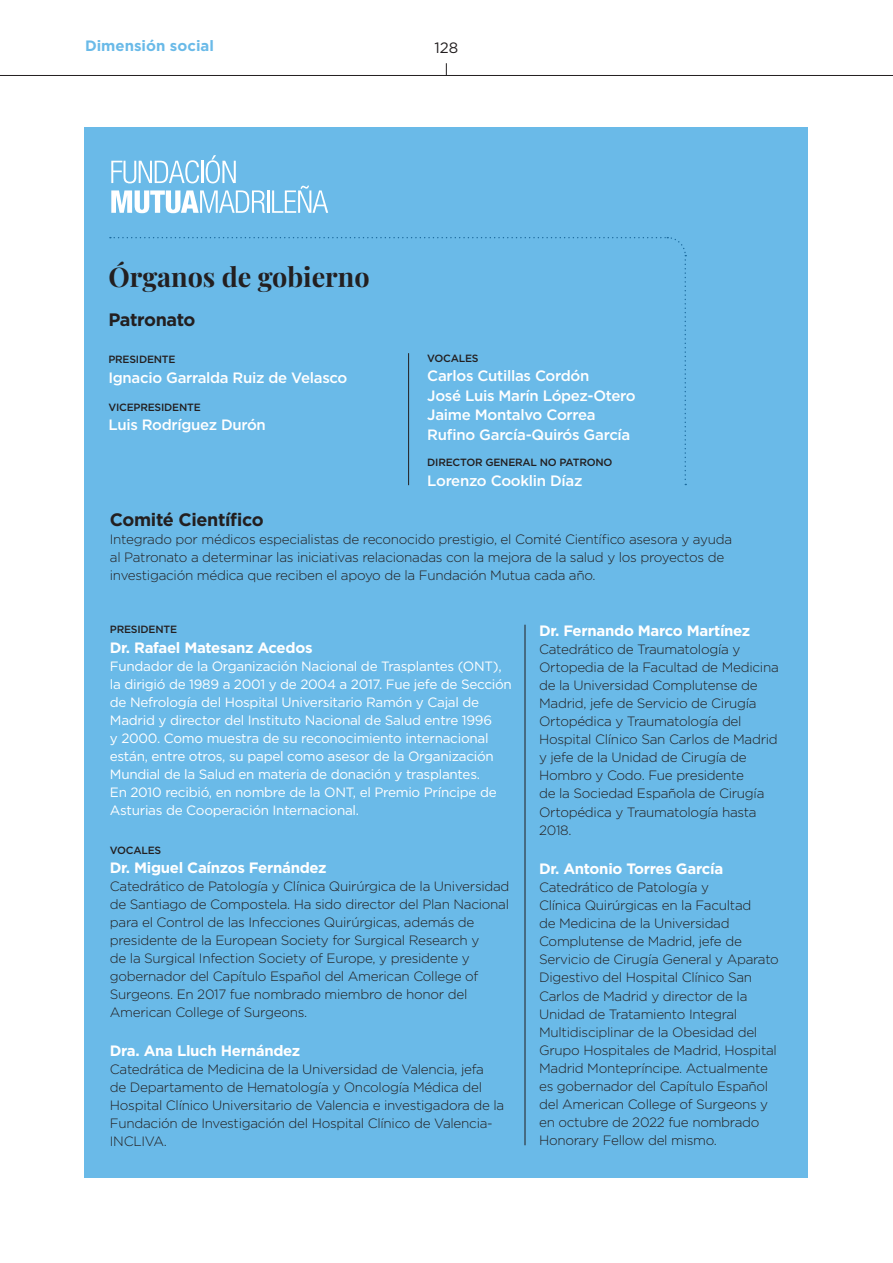
<style>
.page{position:relative;width:893px;height:1263px;background:#fff}
.page>*{position:absolute;margin:0;border:0;box-sizing:border-box;transform-origin:0 0}
.t1{font:700 27px "Playfair Display";color:#231f20}
.t2{font:700 18px "Gotham";letter-spacing:-.02em;color:#231f20}
.t3{font:500 15px/19.5px "Gotham";letter-spacing:-.02em;color:#fff}
.t4{font:700 15px "Gotham";letter-spacing:-.02em;color:#fff}
.t5{font:700 15px "Gotham";color:#6abae8}
.t6{font:15px "Gotham";color:#231f20}
.t7{font:300 13.5px/18.1px "Gotham";letter-spacing:-.02em;color:#231f20}
.t8{font:13.5px/18px "Gotham";letter-spacing:-.02em;color:#fff}
.t9{font:500 10.5px "Gotham";letter-spacing:-.02em;color:#231f20}
</style>
<div class="page">
<hr style="left:0;top:75px;width:893px;height:1px;background:#231f20">
<svg style="left:446px;top:63px;width:1px;height:12px"></svg>
<div style="left:85px;top:128px;width:723px;height:1050px;background:#6abae8"></div>
<svg style="left:111px;top:190px;width:154px;height:23px"></svg>
<hr style="left:267px;top:190px;width:2px;height:23px;background:#fff">
<svg style="left:272px;top:186px;width:56px;height:27px"></svg>
<svg style="left:111px;top:160px;width:88px;height:23px"></svg>
<hr style="left:201px;top:161px;width:2px;height:22px;background:#fff">
<svg style="left:206px;top:155px;width:30px;height:28px"></svg>
<hr style="left:525px;top:625px;width:1px;height:520px;background:#231f20">
<svg style="left:110px;top:237px;width:577px;height:248px"></svg>
<hr style="left:408px;top:353px;width:1px;height:132px;background:#231f20">
<p class="t5" style="left:85px;top:36px;width:130px">Dimensión social</p>
<p class="t6" style="left:435px;top:38px;width:25px">128</p>
<p class="t1" style="left:108px;top:255px;width:263px">Órganos de gobierno</p>
<p class="t2" style="left:108px;top:307px;width:89px">Patronato</p>
<p class="t9" style="left:108px;top:352px;width:69px">PRESIDENTE</p>
<p class="t3" style="left:108px;top:367px;width:241px">Ignacio Garralda Ruiz de Velasco</p>
<p class="t9" style="left:108px;top:400px;width:94px">VICEPRESIDENTE</p>
<p class="t3" style="left:108px;top:415px;width:159px">Luis Rodríguez Durón</p>
<p class="t9" style="left:427px;top:351px;width:53px">VOCALES</p>
<p class="t3" style="left:427px;top:366px;width:210px">Carlos Cutillas Cordón<br>José Luis Marín López-Otero<br>Jaime Montalvo Correa<br>Rufino García-Quirós García</p>
<p class="t9" style="left:427px;top:455px;width:187px">DIRECTOR GENERAL NO PATRONO</p>
<p class="t3" style="left:427px;top:470px;width:157px">Lorenzo Cooklin Díaz</p>
<p class="t2" style="left:110px;top:507px;width:155px">Comité Científico</p>
<p class="t7" style="left:110px;top:530px;width:624px">Integrado por médicos especialistas de reconocido prestigio, el Comité Científico asesora y ayuda al Patronato a determinar las iniciativas relacionadas con la mejora de la salud y los proyectos de investigación médica que reciben el apoyo de la Fundación Mutua cada año.</p>
<p class="t9" style="left:110px;top:623px;width:69px">PRESIDENTE</p>
<p class="t4" style="left:110px;top:637px;width:204px">Dr. Rafael Matesanz Acedos</p>
<p class="t8" style="left:110px;top:657px;width:403px">Fundador de la Organización Nacional de Trasplantes (ONT), la dirigió de 1989 a 2001 y de 2004 a 2017. Fue jefe de Sección de Nefrología del Hospital Universitario Ramón y Cajal de Madrid y director del Instituto Nacional de Salud entre 1996<br>y 2000. Como muestra de su reconocimiento internacional están, entre otros, su papel como asesor de la Organización Mundial de la Salud en materia de donación y trasplantes.<br>En 2010 recibió, en nombre de la ONT, el Premio Príncipe de Asturias de Cooperación Internacional.</p>
<p class="t9" style="left:110px;top:843px;width:53px">VOCALES</p>
<p class="t4" style="left:110px;top:858px;width:218px">Dr. Miguel Caínzos Fernández</p>
<p class="t7" style="left:110px;top:877px;width:401px">Catedrático de Patología y Clínica Quirúrgica de la Universidad de Santiago de Compostela. Ha sido director del Plan Nacional para el Control de las Infecciones Quirúrgicas, además de presidente de la European Society for Surgical Research y<br>de la Surgical Infection Society of Europe, y presidente y gobernador del Capítulo Español del American College of Surgeons. En 2017 fue nombrado miembro de honor del American College of Surgeons.</p>
<p class="t4" style="left:110px;top:1041px;width:192px">Dra. Ana Lluch Hernández</p>
<p class="t7" style="left:110px;top:1060px;width:396px">Catedrática de Medicina de la Universidad de Valencia, jefa<br>de Departamento de Hematología y Oncología Médica del Hospital Clínico Universitario de Valencia e investigadora de la Fundación de Investigación del Hospital Clínico de Valencia-INCLIVA.</p>
<p class="t4" style="left:539px;top:620px;width:213px">Dr. Fernando Marco Martínez</p>
<p class="t7" style="left:539px;top:639px;width:241px">Catedrático de Traumatología y<br>Ortopedia de la Facultad de Medicina de la Universidad Complutense de<br>Madrid, jefe de Servicio de Cirugía<br>Ortopédica y Traumatología del<br>Hospital Clínico San Carlos de Madrid y jefe de la Unidad de Cirugía de<br>Hombro y Codo. Fue presidente<br>de la Sociedad Española de Cirugía<br>Ortopédica y Traumatología hasta<br>2018.</p>
<p class="t4" style="left:539px;top:858px;width:186px">Dr. Antonio Torres García</p>
<p class="t7" style="left:539px;top:878px;width:241px">Catedrático de Patología y<br>Clínica Quirúrgicas en la Facultad<br>de Medicina de la Universidad Complutense de Madrid, jefe de Servicio de Cirugía General y Aparato Digestivo del Hospital Clínico San Carlos de Madrid y director de la Unidad de Tratamiento Integral Multidisciplinar de la Obesidad del Grupo Hospitales de Madrid, Hospital Madrid Montepríncipe. Actualmente es gobernador del Capítulo Español del American College of Surgeons y en octubre de 2022 fue nombrado Honorary Fellow del mismo.</p>
</div>
